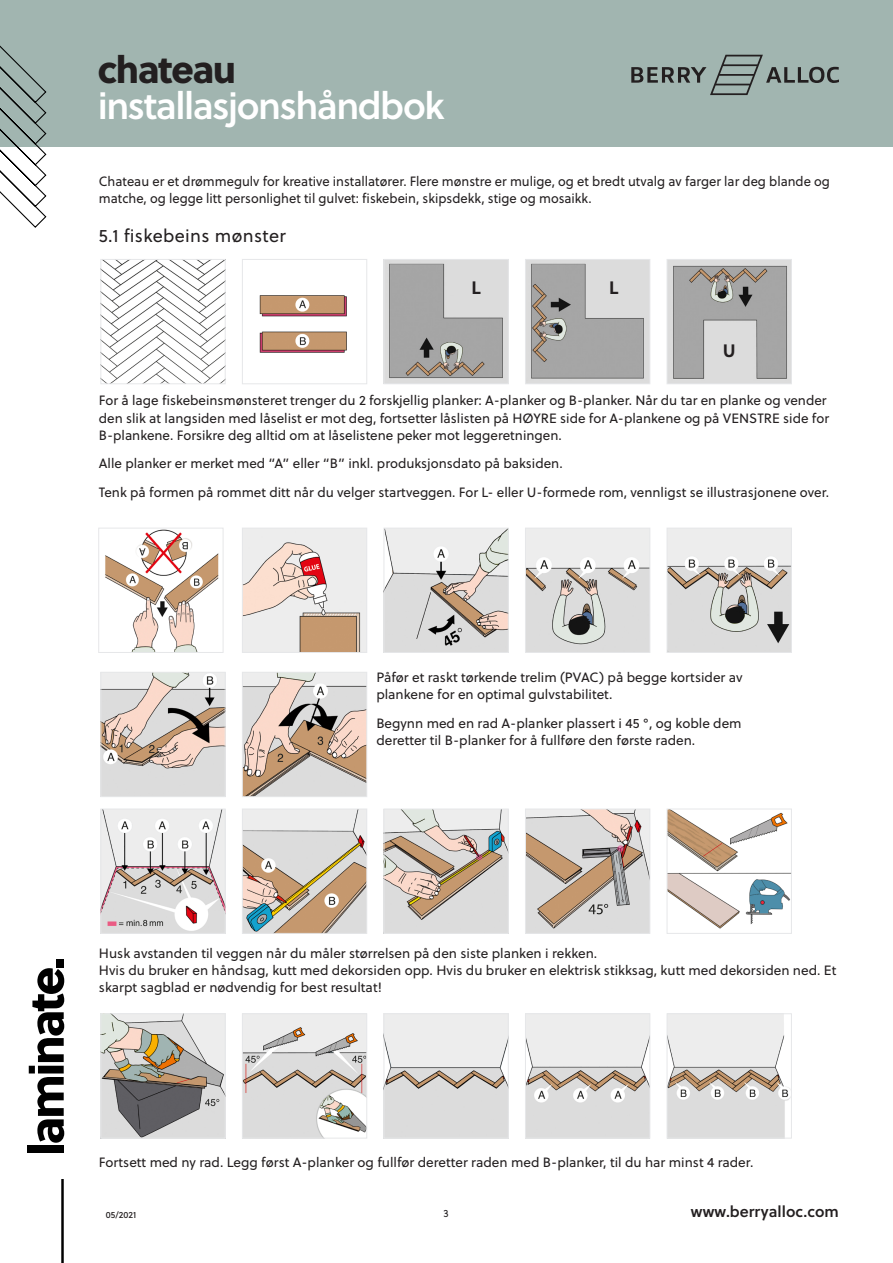
<style>
.page{position:relative;width:893px;height:1263px;background:#fff}
.page>*{position:absolute;margin:0;border:0;box-sizing:border-box;transform-origin:0 0}
.t1{font:37.5px "Soleil Sb";letter-spacing:-.04em;color:#fff}
.t2{font:37.5px "Soleil Xb";letter-spacing:-.04em;color:#231f20}
.t3{font:18px "Soleil";letter-spacing:.02em;color:#231f20}
.t4{font:700 18px "Soleil";color:#231f20}
.t5{font:15.6px "Soleil Sb";color:#231f20}
.t6{font:13.5px/17.2px "Soleil";color:#231f20}
.t7{font:13.5px/17.2px "Soleil";color:#231f20;scale:.96 1}
.t8{font:10.5px "Soleil";color:#231f20;scale:.95 1}
.t9{font:9px "Soleil Bk";color:#231f20}
</style>
<div class="page">
<div style="left:0;top:0;width:893px;height:147px;background:#a1b5b0"></div>
<svg style="left:631px;top:55px;width:208px;height:40px"></svg>
<svg style="left:0;top:45px;width:47px;height:183px"></svg>
<div style="left:28px;top:1145px;width:36px;height:8px;background:#000"></div>
<svg style="left:29px;top:968px;width:35px;height:175px"></svg>
<div style="left:56px;top:959px;width:8px;height:8px;background:#000"></div>
<hr style="left:61px;top:1179px;width:3px;height:84px;background:#000">
<img style="left:102px;top:261px;width:122px;height:121px">
<div style="left:100px;top:259px;width:126px;height:125px;border:1px solid #e6e7e9"></div>
<img style="left:102px;top:811px;width:122px;height:121px">
<div style="left:100px;top:809px;width:126px;height:125px;border:1px solid #e6e7e9"></div>
<img style="left:102px;top:1015px;width:122px;height:121px">
<div style="left:100px;top:1013px;width:126px;height:125px;border:1px solid #e6e7e9"></div>
<img style="left:105px;top:530px;width:114px;height:121px">
<div style="left:98px;top:528px;width:125px;height:125px;border:1px solid #e6e7e9"></div>
<img style="left:102px;top:674px;width:122px;height:121px">
<div style="left:100px;top:672px;width:126px;height:125px;border:1px solid #e6e7e9"></div>
<img style="left:259px;top:295px;width:88px;height:58px">
<div style="left:242px;top:259px;width:125px;height:125px;border:1px solid #e6e7e9"></div>
<img style="left:244px;top:811px;width:121px;height:121px">
<div style="left:242px;top:809px;width:125px;height:125px;border:1px solid #e6e7e9"></div>
<img style="left:244px;top:1015px;width:121px;height:121px">
<div style="left:242px;top:1013px;width:125px;height:125px;border:1px solid #e6e7e9"></div>
<img style="left:244px;top:530px;width:121px;height:121px">
<div style="left:242px;top:528px;width:125px;height:125px;border:1px solid #e6e7e9"></div>
<img style="left:244px;top:674px;width:121px;height:121px">
<div style="left:242px;top:672px;width:125px;height:125px;border:1px solid #e6e7e9"></div>
<img style="left:527px;top:261px;width:121px;height:121px">
<div style="left:525px;top:259px;width:125px;height:125px;border:1px solid #e6e7e9"></div>
<img style="left:527px;top:811px;width:121px;height:121px">
<div style="left:525px;top:809px;width:125px;height:125px;border:1px solid #e6e7e9"></div>
<img style="left:527px;top:1015px;width:121px;height:121px">
<div style="left:525px;top:1013px;width:125px;height:125px;border:1px solid #e6e7e9"></div>
<img style="left:527px;top:530px;width:121px;height:121px">
<div style="left:525px;top:528px;width:125px;height:125px;border:1px solid #e6e7e9"></div>
<img style="left:669px;top:261px;width:121px;height:121px">
<div style="left:667px;top:259px;width:125px;height:125px;border:1px solid #e6e7e9"></div>
<img style="left:669px;top:811px;width:121px;height:118px">
<div style="left:667px;top:809px;width:125px;height:125px;border:1px solid #e6e7e9"></div>
<img style="left:669px;top:1015px;width:121px;height:121px">
<div style="left:667px;top:1013px;width:125px;height:125px;border:1px solid #e6e7e9"></div>
<img style="left:669px;top:530px;width:121px;height:121px">
<div style="left:667px;top:528px;width:125px;height:125px;border:1px solid #e6e7e9"></div>
<img style="left:386px;top:261px;width:121px;height:121px">
<div style="left:384px;top:259px;width:125px;height:125px;border:1px solid #e6e7e9"></div>
<img style="left:386px;top:811px;width:121px;height:121px">
<div style="left:384px;top:809px;width:125px;height:125px;border:1px solid #e6e7e9"></div>
<img style="left:386px;top:1015px;width:121px;height:121px">
<div style="left:384px;top:1013px;width:125px;height:125px;border:1px solid #e6e7e9"></div>
<img style="left:386px;top:530px;width:121px;height:121px">
<div style="left:384px;top:528px;width:125px;height:125px;border:1px solid #e6e7e9"></div>
<h1 class="t2" style="left:98px;top:40px;width:140px">chateau</h1>
<h1 class="t1" style="left:98px;top:77px;width:348px">installasjonshåndbok</h1>
<p class="t7" style="left:99px;top:172px;width:763px">Chateau er et drømmegulv for kreative installatører. Flere mønstre er mulige, og et bredt utvalg av farger lar deg blande og matche, og legge litt personlighet til gulvet: fiskebein, skipsdekk, stige og mosaikk.</p>
<h2 class="t3" style="left:99px;top:223px;width:189px">5.1 fiskebeins mønster</h2>
<h2 class="t4" style="left:471px;top:274px;width:11px">L</h2>
<h2 class="t4" style="left:609px;top:274px;width:11px">L</h2>
<h2 class="t4" style="left:723px;top:337px;width:14px">U</h2>
<p class="t6" style="left:99px;top:392px;width:732px">For å lage fiskebeinsmønsteret trenger du 2 forskjellig planker: A-planker og B-planker. Når du tar en planke og vender den slik at langsiden med låselist er mot deg, fortsetter låslisten på HØYRE side for A-plankene og på VENSTRE side for<br>B-plankene. Forsikre deg alltid om at låselistene peker mot leggeretningen.</p>
<p class="t6" style="left:99px;top:449px;width:732px;line-height:28.5px">Alle planker er merket med “A” eller “B” inkl. produksjonsdato på baksiden.<br>Tenk på formen på rommet ditt når du velger startveggen. For L- eller U-formede rom, vennligst se illustrasjonene over.</p>
<p class="t6" style="left:376px;top:668px;width:368px">Påfør et raskt tørkende trelim (PVAC) på begge kortsider av plankene for en optimal gulvstabilitet.</p>
<p class="t6" style="left:376px;top:714px;width:367px">Begynn med en rad A-planker plassert i 45 °, og koble dem deretter til B-planker for å fullføre den første raden.</p>
<p class="t6" style="left:99px;top:944px;width:739px">Husk avstanden til veggen når du måler størrelsen på den siste planken i rekken.<br>Hvis du bruker en håndsag, kutt med dekorsiden opp. Hvis du bruker en elektrisk stikksag, kutt med dekorsiden ned. Et skarpt sagblad er nødvendig for best resultat!</p>
<p class="t6" style="left:99px;top:1153px;width:656px">Fortsett med ny rad. Legg først A-planker og fullfør deretter raden med B-planker, til du har minst 4 rader.</p>
<p class="t9" style="left:106px;top:1208px;width:32px">05/2021</p>
<p class="t5" style="left:691px;top:1199px;width:150px">www.berryalloc.com</p>
<p class="t8" style="left:443px;top:1206px;width:7px">3</p>
</div>
